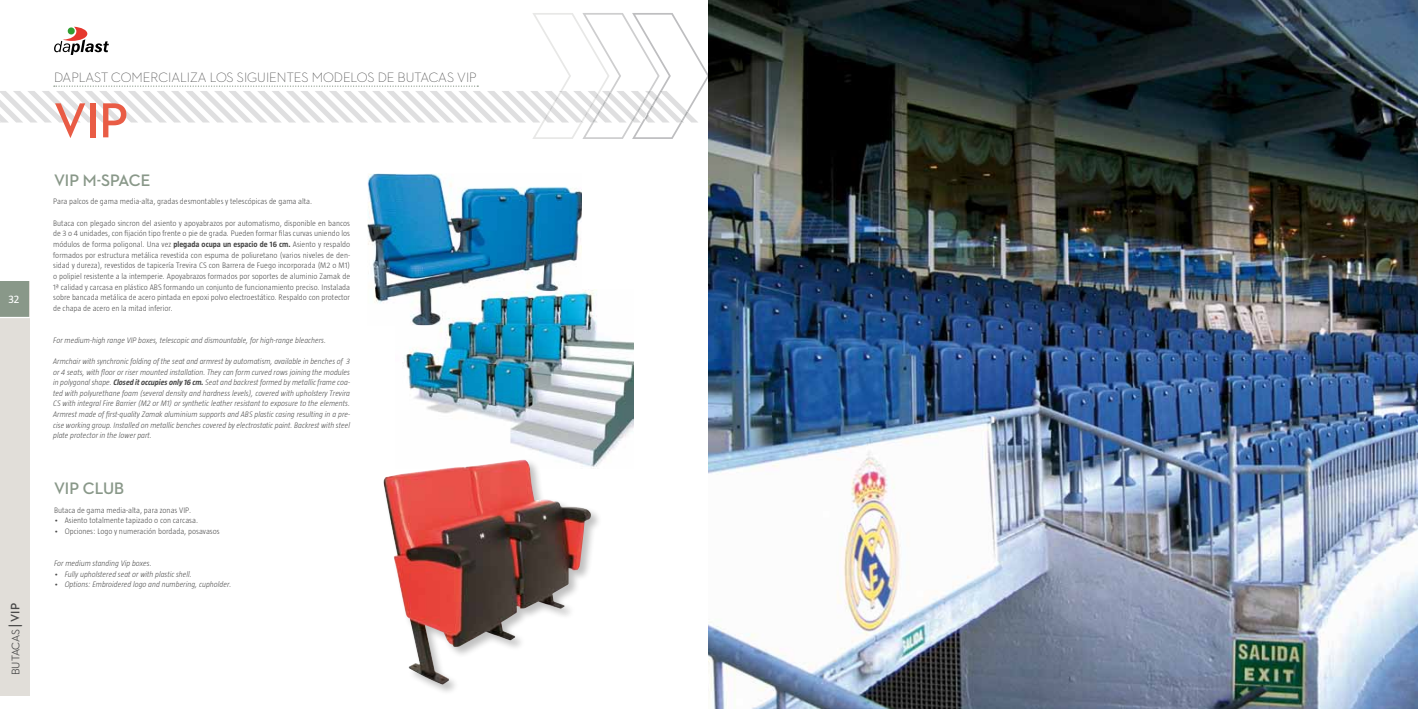
<style>
.page{position:relative;width:1418px;height:709px;background:#fff}
.page>*{position:absolute;margin:0;border:0;box-sizing:border-box;transform-origin:0 0}
.t1{font:700 50px "Neutraface 2 Display";color:#e95c45}
.t2{font:700 16.88px "Neutraface 2 Display";color:#899889}
.t3{font:300 13.75px "Neutraface 2 Display";color:#494949}
.t4{font:500 11.25px "Neutraface 2 Display";color:#494949}
.t5{font:11.25px "Taz";color:#fff}
.t6{font:300 8.12px/10.6px "Taz";color:#494949;text-align:justify}
.t7{font:italic 300 8.12px/10.6px "Taz";color:#494949;text-align:justify}
.s1{font-family:"Miso";font-weight:700;font-size:12.5px}
.s2{font-weight:700;font-size:12.5px}
.s3{font-weight:700}
</style>
<div class="page">
<div style="left:0;top:281px;width:29px;height:414px;background:#e1ded9"></div>
<svg style="left:0;top:13px;width:709px;height:126px"></svg>
<img style="left:404px;top:289px;width:229px;height:172px">
<img style="left:367px;top:174px;width:215px;height:151px">
<div style="left:381px;top:458px;width:221px;height:237px;background:#000;opacity:.25"></div>
<img style="left:383px;top:459px;width:208px;height:225px">
<img style="left:709px;top:0;width:708px;height:709px">
<div style="left:0;top:281px;width:29px;height:36px;background:#899889"></div>
<hr style="left:0;top:317px;width:30px;height:1px;background:#fff">
<h3 class="t5" style="left:8px;top:293px;width:12px">32</h3>
<h3 class="t4" style="left:10px;top:675px;width:72px;rotate:-90deg">BUTACAS <span class="s1">|</span> <span class="s2">VIP</span></h3>
<h3 class="t3" style="left:54px;top:70px;width:411px">DAPLAST COMERCIALIZA LOS SIGUIENTES MODELOS DE BUTACAS VIP</h3>
<h1 class="t1" style="left:54px;top:92px;width:52px">VIP</h1>
<h2 class="t2" style="left:54px;top:171px;width:96px">VIP M-SPACE</h2>
<p class="t6" style="left:53px;top:196px;width:260px">Para palcos de gama media-alta, gradas desmontables y telescópicas de gama alta.</p>
<p class="t6" style="left:53px;top:217px;width:298px">Butaca con plegado sincron del asiento y apoyabrazos por automatismo, disponible en bancos de 3 o 4 unidades, con fijación tipo frente o pie de grada. Pueden formar filas curvas uniendo los módulos de forma poligonal. Una vez <span class="s3">plegada ocupa un espacio de 16 cm.</span> Asiento y respaldo formados por estructura metálica revestida con espuma de poliuretano (varios niveles de den&shy;sidad y dureza), revestidos de tapicería Trevira CS con Barrera de Fuego incorporada (M2 o M1) o polipiel resistente a la intemperie. Apoyabrazos formados por soportes de aluminio Zamak de 1ª calidad y carcasa en plástico ABS formando un conjunto de funcionamiento preciso. Instalada sobre bancada metálica de acero pintada en epoxi polvo electroestático. Respaldo con protector de chapa de acero en la mitad inferior.</p>
<p class="t7" style="left:53px;top:334px;width:274px">For medium-high range VIP boxes, telescopic and dismountable, for high-range bleachers.</p>
<p class="t7" style="left:53px;top:356px;width:298px">Armchair with synchronic folding of the seat and armrest by automatism, available in benches of 3 or 4 seats, with floor or riser mounted installation. They can form curved rows joining the modules in polygonal shape. <span class="s3">Closed it occupies only 16 cm.</span> Seat and backrest formed by metallic frame coa&shy;ted with polyurethane foam (several density and hardness levels), covered with upholstery Trevira CS with integral Fire Barrier (M2 or M1) or synthetic leather resistant to exposure to the elements.<br>Armrest made of first-quality Zamak aluminium supports and ABS plastic casing resulting in a pre&shy;cise working group. Installed on metallic benches covered by electrostatic paint. Backrest with steel plate protector in the lower part.</p>
<h2 class="t2" style="left:54px;top:479px;width:51px">VIP CLUB</h2>
<p class="t6" style="left:54px;top:504px;width:139px">Butaca de gama media-alta, para zonas VIP.</p>
<p class="t6" style="left:54px;top:515px;width:145px">• Asiento totalmente tapizado o con carcasa.</p>
<p class="t6" style="left:54px;top:526px;width:167px">• Opciones: Logo y numeración bordada, posavasos</p>
<p class="t7" style="left:54px;top:557px;width:99px">For medium standing Vip boxes.</p>
<p class="t7" style="left:54px;top:568px;width:139px">• Fully upholstered seat or with plastic shell.</p>
<p class="t7" style="left:54px;top:579px;width:179px">• Options: Embroidered logo and numbering, cupholder.</p>
</div>
